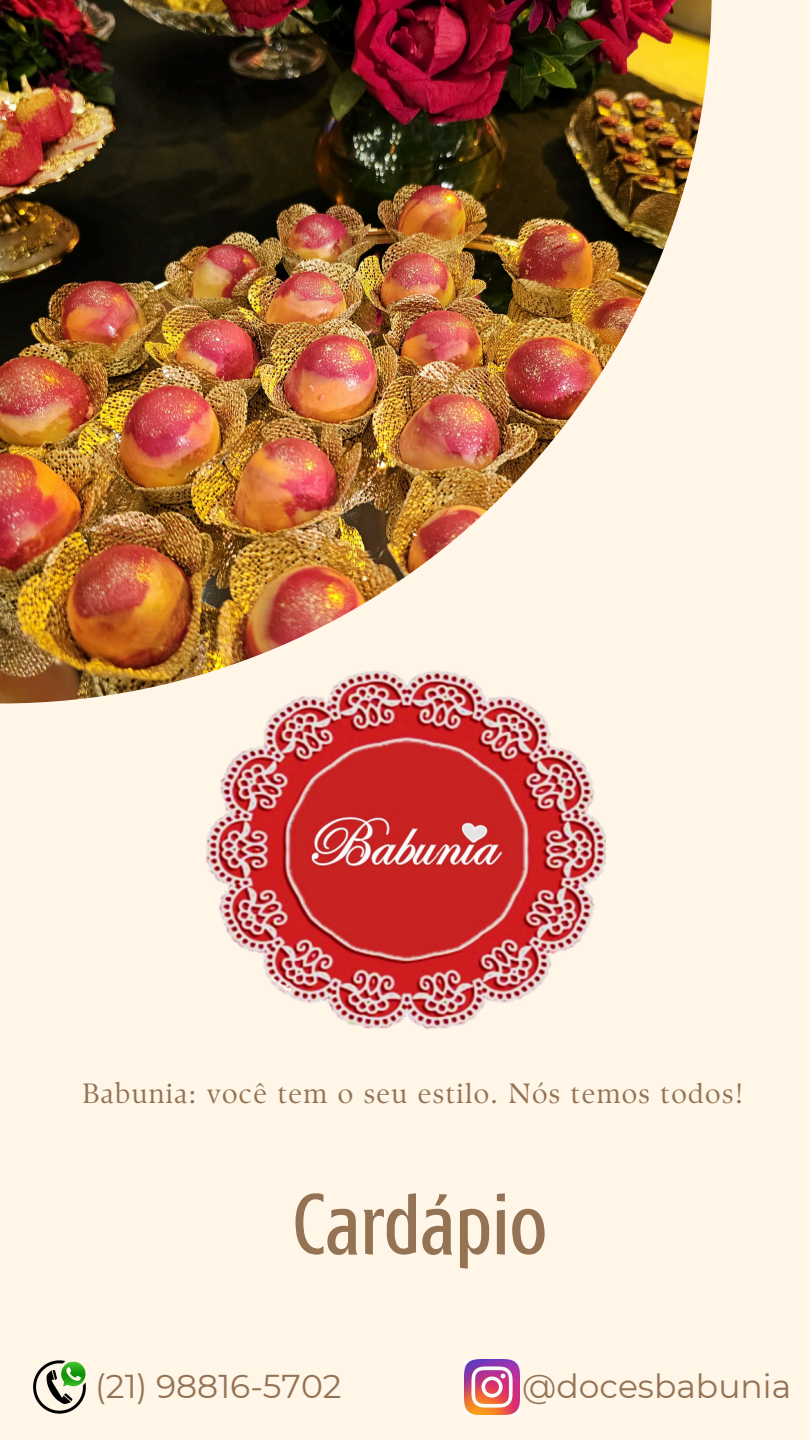
<style>
.page{position:relative;width:810px;height:1440px;background:#fff6e8}
.page>*{position:absolute;margin:0;border:0;box-sizing:border-box;transform-origin:0 0}
.t1{font:70px "Montagna LTD";color:#947355}
.t2{font:33px "Montserrat";color:#947355}
.t3{font:27.9px "TY Serif D";letter-spacing:.05em;color:#947355}
</style>
<div class="page">
<img style="left:0;top:0;width:712px;height:703px">
<img style="left:205px;top:665px;width:400px;height:365px">
<img style="left:33px;top:1360px;width:53px;height:54px">
<img style="left:465px;top:1359px;width:55px;height:55px">
<h2 class="t3" style="left:82px;top:1077px;width:663px">Babunia: você tem o seu estilo. Nós temos todos!</h2>
<p class="t1" style="left:293px;top:1193px;width:255px">Cardápio</p>
<p class="t2" style="left:95px;top:1366px;width:248px">(21) 98816-5702</p>
<h2 class="t2" style="left:522px;top:1366px;width:270px">@docesbabunia</h2>
</div>
